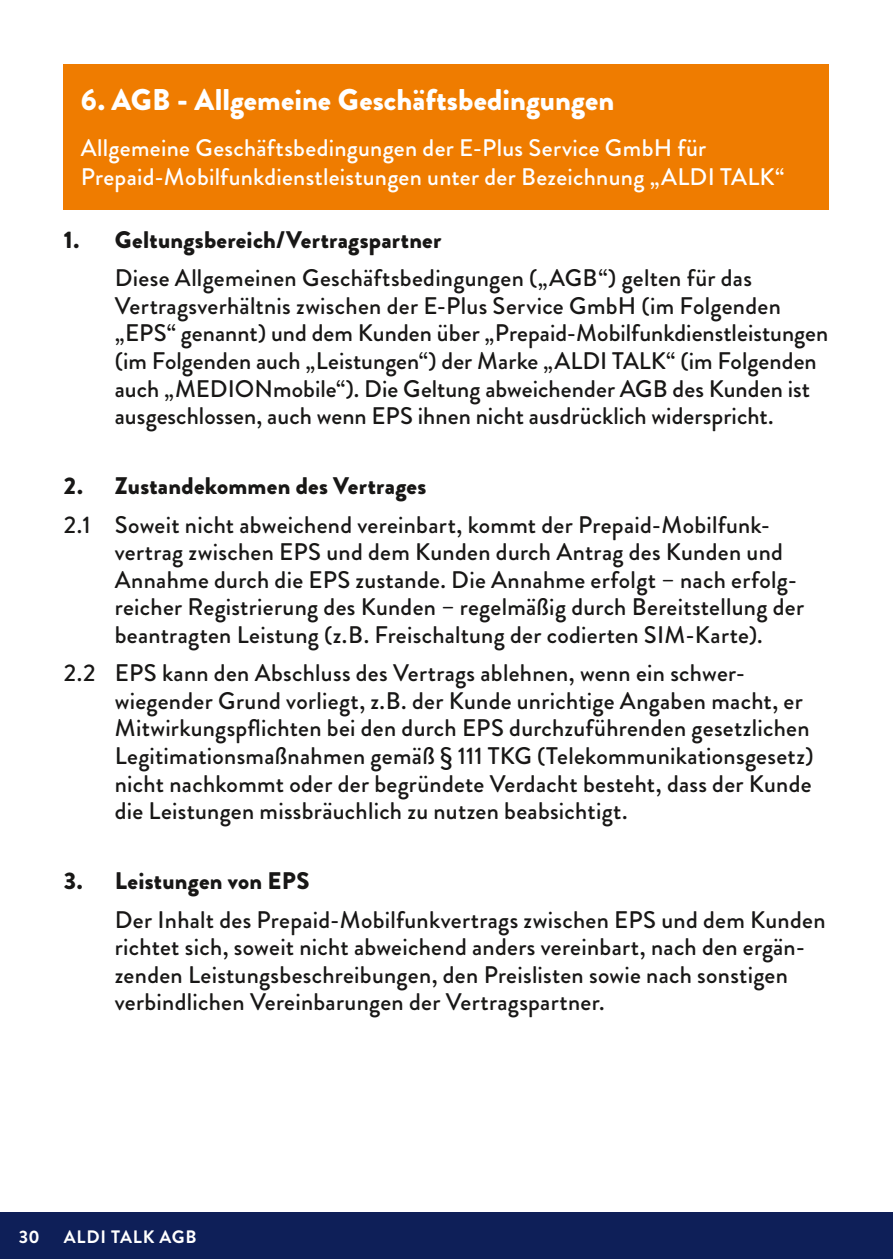
<style>
.page{position:relative;width:893px;height:1259px;background:#fff}
.page>*{position:absolute;margin:0;border:0;box-sizing:border-box;transform-origin:0 0}
.t1{font:900 30px "Brandon Grotesque";letter-spacing:.005em;color:#fff}
.t2{font:500 24px/27.6px "Brandon Grotesque";letter-spacing:.01em;color:#181716}
.t3{font:500 24px/28.8px "Brandon Grotesque";letter-spacing:.01em;color:#fff}
.t4{font:900 24px "Brandon Grotesque";letter-spacing:.01em;color:#181716}
.t5{font:700 18px "Brandon Grotesque";letter-spacing:.04em;color:#fff}
</style>
<div class="page">
<div style="left:0;top:1212px;width:893px;height:47px;background:#0e1f58"></div>
<div style="left:64px;top:64px;width:765px;height:146px;background:#ef7c00"></div>
<p class="t1" style="left:81px;top:78px;width:535px">6. AGB - Allgemeine Geschäftsbedingungen</p>
<p class="t3" style="left:81px;top:133px;width:705px">Allgemeine Geschäftsbedingungen der E-Plus Service GmbH für<br>Prepaid-Mobilfunkdienstleistungen unter der Bezeichnung „ALDI TALK“</p>
<p class="t4" style="left:64px;top:223px;width:379px">1. Geltungsbereich/Vertragspartner</p>
<p class="t2" style="left:115px;top:264px;width:715px">Diese Allgemeinen Geschäftsbedingungen („AGB“) gelten für das Vertragsverhältnis zwischen der E-Plus Service GmbH (im Folgenden „EPS“ genannt) und dem Kunden über „Prepaid-Mobilfunkdienstleistungen (im Folgenden auch „Leistungen“) der Marke „ALDI TALK“ (im Folgenden auch „MEDIONmobile“). Die Geltung abweichender AGB des Kunden ist ausgeschlossen, auch wenn EPS ihnen nicht ausdrücklich widerspricht.</p>
<p class="t4" style="left:64px;top:469px;width:364px">2. Zustandekommen des Vertrages</p>
<p class="t2" style="left:115px;top:511px;width:691px;text-indent:-51px">2.1 Soweit nicht abweichend vereinbart, kommt der Prepaid-Mobilfunk&shy;vertrag zwischen EPS und dem Kunden durch Antrag des Kunden und Annahme durch die EPS zustande. Die Annahme erfolgt – nach erfolg&shy;reicher Registrierung des Kunden – regelmäßig durch Bereitstellung der beantragten Leistung (z.B. Freischaltung der codierten SIM-Karte).</p>
<p class="t2" style="left:115px;top:659px;width:700px;text-indent:-51px">2.2 EPS kann den Abschluss des Vertrags ablehnen, wenn ein schwer&shy;wiegender Grund vorliegt, z.B. der Kunde unrichtige Angaben macht, er Mitwirkungspflichten bei den durch EPS durchzuführenden gesetzlichen Legitimationsmaßnahmen gemäß § 111 TKG (Telekommunikationsgesetz) nicht nachkommt oder der begründete Verdacht besteht, dass der Kunde die Leistungen missbräuchlich zu nutzen beabsichtigt.</p>
<p class="t4" style="left:64px;top:864px;width:247px">3. Leistungen von EPS</p>
<p class="t2" style="left:115px;top:906px;width:712px">Der Inhalt des Prepaid-Mobilfunkvertrags zwischen EPS und dem Kunden richtet sich, soweit nicht abweichend anders vereinbart, nach den ergän&shy;zenden Leistungsbeschreibungen, den Preislisten sowie nach sonstigen verbindlichen Vereinbarungen der Vertragspartner.</p>
<p class="t5" style="left:19px;top:1224px;width:23px">30</p>
<p class="t5" style="left:64px;top:1224px;width:134px">ALDI TALK AGB</p>
</div>
